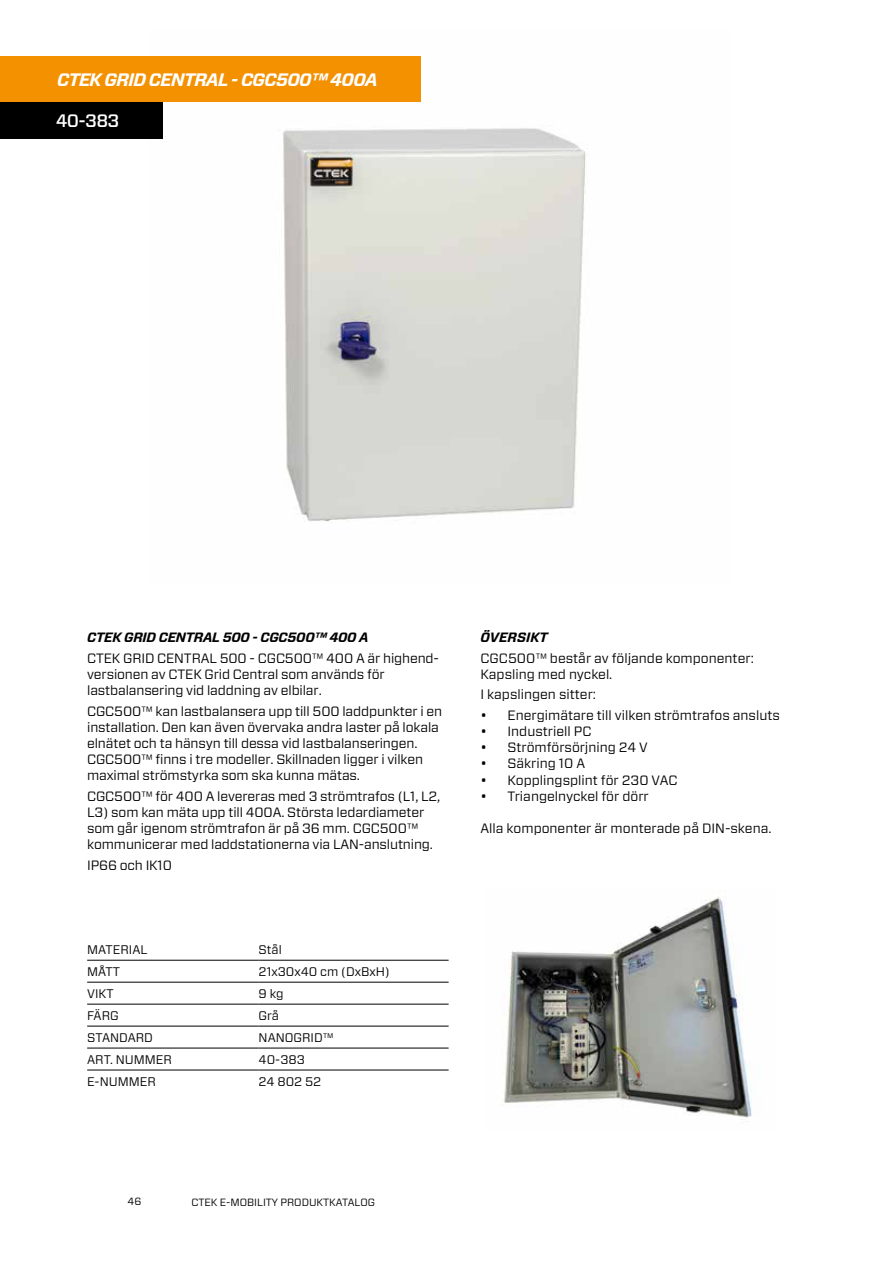
<style>
.page{position:relative;width:893px;height:1263px;background:#fff}
.page>*{position:absolute;margin:0;border:0;box-sizing:border-box;transform-origin:0 0}
.t1{font:italic 700 18px "Forza";letter-spacing:-.04em;color:#fff}
.t2{font:500 18px "Forza";color:#fff}
.t3{font:13.5px/16.2px "Forza";letter-spacing:-.01em;color:#000}
.t4{font:italic 700 13.5px "Forza";letter-spacing:-.02em;color:#000}
.t5{font:italic 700 13.5px "Forza";color:#000}
.t6{font:12.45px "Forza";color:#000}
.t7{font:10.5px "Forza";color:#000}
</style>
<div class="page">
<img style="left:503px;top:891px;width:249px;height:229px">
<img style="left:162px;top:56px;width:424px;height:466px">
<div style="left:0;top:100px;width:162px;height:39px;background:#000"></div>
<div style="left:0;top:56px;width:420px;height:45px;background:#f39100"></div>
<hr style="left:87px;top:1026px;width:172px;height:1px;background:#000">
<hr style="left:259px;top:1026px;width:190px;height:1px;background:#000">
<hr style="left:87px;top:1048px;width:172px;height:1px;background:#000">
<hr style="left:259px;top:1048px;width:190px;height:1px;background:#000">
<hr style="left:87px;top:1070px;width:172px;height:1px;background:#000">
<hr style="left:259px;top:1070px;width:190px;height:1px;background:#000">
<hr style="left:87px;top:982px;width:172px;height:1px;background:#000">
<hr style="left:259px;top:982px;width:190px;height:1px;background:#000">
<hr style="left:87px;top:1004px;width:172px;height:1px;background:#000">
<hr style="left:259px;top:1004px;width:190px;height:1px;background:#000">
<hr style="left:87px;top:960px;width:172px;height:1px;background:#000">
<hr style="left:259px;top:960px;width:190px;height:1px;background:#000">
<h1 class="t1" style="left:57px;top:67px;width:322px">CTEK GRID CENTRAL - CGC500™ 400A</h1>
<h1 class="t2" style="left:56px;top:109px;width:65px">40-383</h1>
<p class="t4" style="left:87px;top:628px;width:283px">CTEK GRID CENTRAL 500 - CGC500™ 400 A</p>
<p class="t3" style="left:87px;top:650px;width:353px">CTEK GRID CENTRAL 500 - CGC500™ 400 A är highend&shy;versionen av CTEK Grid Central som används för lastbalansering vid laddning av elbilar.</p>
<p class="t3" style="left:87px;top:703px;width:356px">CGC500™ kan lastbalansera upp till 500 laddpunkter i en installation. Den kan även övervaka andra laster på lokala elnätet och ta hänsyn till dessa vid lastbalanseringen.<br>CGC500™ finns i tre modeller. Skillnaden ligger i vilken maximal strömstyrka som ska kunna mätas.</p>
<p class="t3" style="left:87px;top:788px;width:355px">CGC500™ för 400 A levereras med 3 strömtrafos (L1, L2, L3) som kan mäta upp till 400A. Största ledardiameter som går igenom strömtrafon är på 36 mm. CGC500™ kommunicerar med laddstationerna via LAN-anslutning.</p>
<p class="t3" style="left:87px;top:857px;width:86px">IP66 och IK10</p>
<p class="t6" style="left:87px;top:941px;width:62px">MATERIAL</p>
<p class="t6" style="left:259px;top:941px;width:25px">Stål</p>
<p class="t6" style="left:87px;top:963px;width:34px">MÅTT</p>
<p class="t6" style="left:259px;top:963px;width:133px">21x30x40 cm (DxBxH)</p>
<p class="t6" style="left:87px;top:985px;width:28px">VIKT</p>
<p class="t6" style="left:259px;top:985px;width:26px">9 kg</p>
<p class="t6" style="left:87px;top:1007px;width:33px">FÄRG</p>
<p class="t6" style="left:259px;top:1007px;width:22px">Grå</p>
<p class="t6" style="left:87px;top:1029px;width:67px">STANDARD</p>
<p class="t6" style="left:259px;top:1029px;width:76px">NANOGRID™</p>
<p class="t6" style="left:87px;top:1051px;width:86px">ART. NUMMER</p>
<p class="t6" style="left:259px;top:1051px;width:48px">40-383</p>
<p class="t6" style="left:87px;top:1073px;width:70px">E-NUMMER</p>
<p class="t6" style="left:259px;top:1073px;width:64px">24 802 52</p>
<p class="t5" style="left:480px;top:628px;width:69px">ÖVERSIKT</p>
<p class="t3" style="left:480px;top:650px;width:275px">CGC500™ består av följande komponenter:<br>Kapsling med nyckel.</p>
<p class="t3" style="left:480px;top:686px;width:117px">I kapslingen sitter:</p>
<p class="t3" style="left:480px;top:707px;width:301px">• Energimätare till vilken strömtrafos ansluts</p>
<p class="t3" style="left:480px;top:723px;width:113px">• Industriell PC</p>
<p class="t3" style="left:480px;top:739px;width:169px">• Strömförsörjning 24 V</p>
<p class="t3" style="left:480px;top:755px;width:106px">• Säkring 10 A</p>
<p class="t3" style="left:480px;top:772px;width:199px">• Kopplingsplint för 230 VAC</p>
<p class="t3" style="left:480px;top:788px;width:170px">• Triangelnyckel för dörr</p>
<p class="t3" style="left:480px;top:820px;width:292px">Alla komponenter är monterade på DIN-skena.</p>
<p class="t7" style="left:128px;top:1194px;width:15px">46</p>
<p class="t7" style="left:191px;top:1195px;width:185px">CTEK E-MOBILITY PRODUKTKATALOG</p>
</div>
